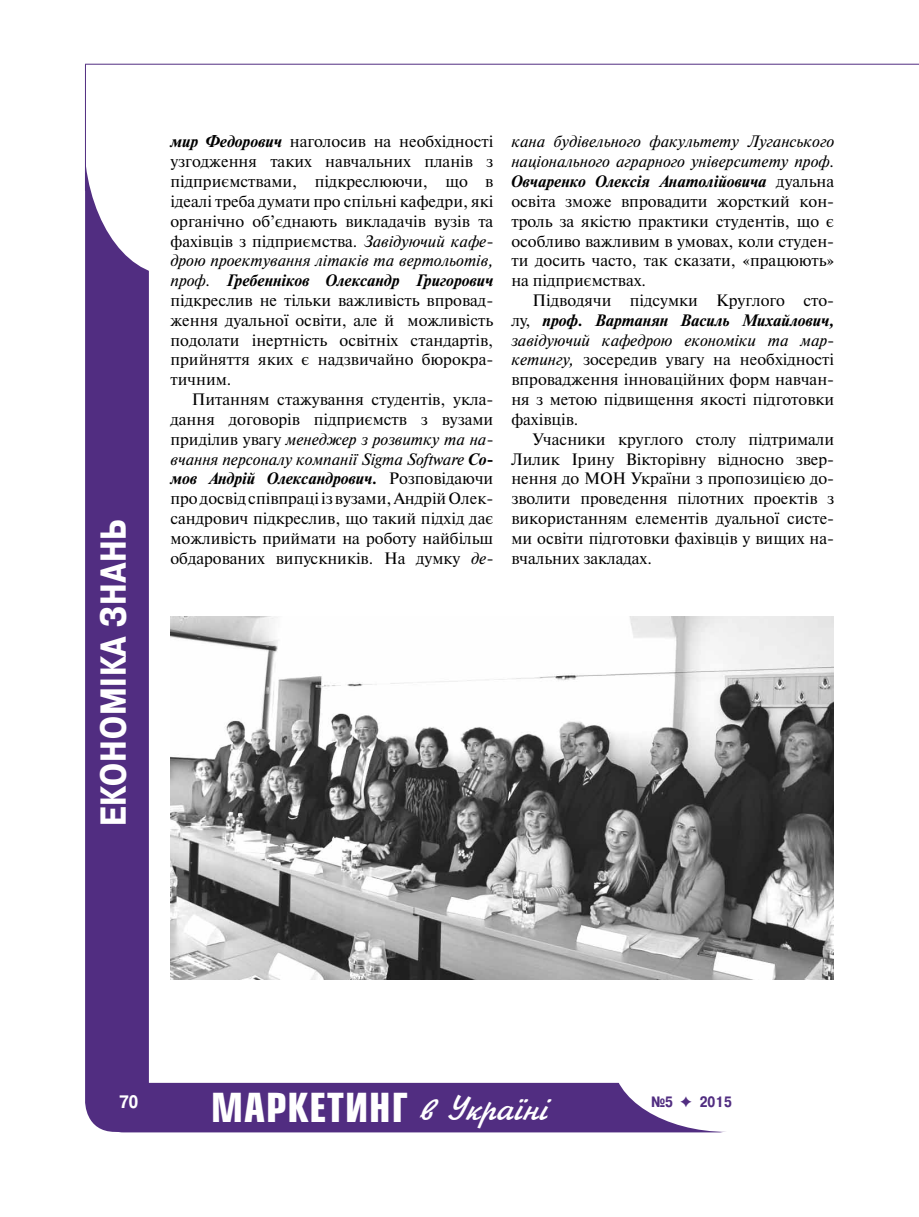
<style>
.page{position:relative;width:919px;height:1217px;background:#fff}
.page>*{position:absolute;margin:0;border:0;box-sizing:border-box;transform-origin:0 0}
.t1{font:700 39px "Europe Cond";letter-spacing:.025em;color:#fff}
.t2{font:700 36px "Pragmatica Cond C";letter-spacing:.025em;color:#fff}
.t3{font:700 18px "Pragmatica Cond C";color:#fff}
.t4{font:16.5px/19.8px "Newton C";color:#000;text-align:justify}
.t5{font:700 15px "Pragmatica Cond C";color:#512d81}
.s1{font-weight:700;font-style:italic}
.s2{font-style:italic}
.s3{font-family:"Jikharev";font-weight:400;font-size:36px}
.s4{font-family:"Dixieland";font-weight:400}
</style>
<div class="page">
<div style="left:85px;top:111px;width:64px;height:1020px;background:#512d81;border-radius:30px"></div>
<div style="left:84px;top:0;width:173px;height:275px;background:#fff;border-radius:50%"></div>
<div style="left:101px;top:1082px;width:640px;height:50px;background:#512d81;border-radius:22px"></div>
<div style="left:612px;top:986px;width:230px;height:145px;background:#fff;border-radius:50%"></div>
<hr style="left:85px;top:64px;width:833px;height:1px;background:#512d81">
<hr style="left:85px;top:64px;width:1px;height:127px;background:#512d81">
<img style="left:170px;top:616px;width:663px;height:363px">
<h2 class="t2" style="left:93px;top:826px;width:308px;rotate:-90deg">Економіка знань</h2>
<p class="t4" style="left:170px;top:132px;width:324px"><span class="s1">мир Федорович</span> наголосив на необхідності узгодження таких навчальних планів з підприємствами, підкреслюючи, що в ідеалі треба думати про спільні кафедри, які органічно об’єднають викладачів вузів та фахівців з підприємства. <span class="s2">Завідуючий кафе&shy;дрою проектування літаків та вертольотів, проф.</span> <span class="s1">Гребенніков Олександр Григорович </span>підкреслив не тільки важливість впровад&shy;ження дуальної освіти, але й можливість подолати інертність освітніх стандартів, прийняття яких є надзвичайно бюрокра&shy;тичним.</p>
<p class="t4" style="left:170px;top:389px;width:324px;text-indent:21px">Питанням стажування студентів, укла&shy;дання договорів підприємств з вузами приділив увагу <span class="s2">менеджер з розвитку та на&shy;вчання персоналу компанії Sigma Software</span> <span class="s1">Со&shy;мов Андрій Олександрович.</span> Розповідаючи про досвід співпраці із вузами, Андрій Олек&shy;сандрович підкреслив, що такий підхід дає можливість приймати на роботу найбільш обдарованих випускників. На думку <span class="s2">де-</span></p>
<p class="t4" style="left:511px;top:132px;width:324px"><span class="s2">кана будівельного факультету Луганського національного аграрного університету проф.<br></span><span class="s1">Овчаренко Олексія Анатолійовича</span> дуальна освіта зможе впровадити жорсткий кон&shy;троль за якістю практики студентів, що є особливо важливим в умовах, коли студен&shy;ти досить часто, так сказати, «працюють» на підприємствах.</p>
<p class="t4" style="left:511px;top:290px;width:324px;text-indent:21px">Підводячи підсумки Круглого сто&shy;лу, <span class="s1">проф. Вартанян Василь Михайлович, </span><span class="s2">завідуючий кафедрою економіки та мар&shy;кетингу,</span> зосередив увагу на необхідності впровадження інноваційних форм навчан&shy;ня з метою підвищення якості підготовки фахівців.</p>
<p class="t4" style="left:511px;top:429px;width:324px;text-indent:21px">Учасники круглого столу підтримали Лилик Ірину Вікторівну відносно звер&shy;нення до МОН України з пропозицією до&shy;зволити проведення пілотних проектів з використанням елементів дуальної систе&shy;ми освіти підготовки фахівців у вищих на&shy;вчальних закладах.</p>
<h1 class="t1" style="left:211px;top:1081px;width:337px">МАРКЕТИНГ <span class="s3">в Україні</span></h1>
<p class="t3" style="left:120px;top:1090px;width:20px">70</p>
<p class="t5" style="left:651px;top:1092px;width:82px">№5 <span class="s4">F</span> 2015</p>
</div>
